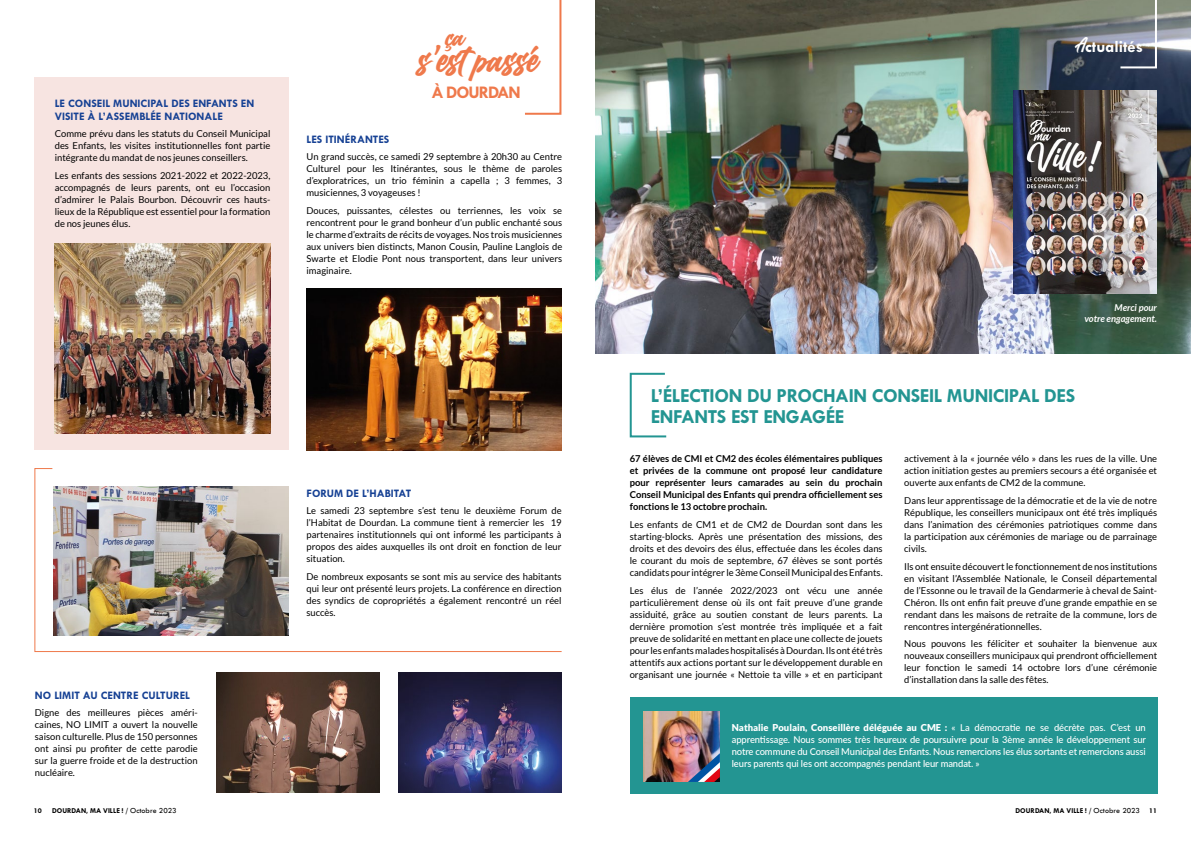
<style>
.page{position:relative;width:1191px;height:842px;background:#fff}
.page>*{position:absolute;margin:0;border:0;box-sizing:border-box;transform-origin:0 0}
.t1{font:39.7px "Billion Dreams";color:#ef794b}
.t2{font:28px "Billion Dreams";color:#ef794b}
.t3{font:700 20px/21px "Tw Cen MT Std";letter-spacing:-.02em;color:#239592}
.t4{font:700 17.8px "Tw Cen MT Std";letter-spacing:-.06em;color:#ef794b}
.t5{font:700 17px "Tw Cen MT Std";color:#fff}
.t6{font:700 11.5px/13px "Tw Cen MT Std";color:#164194}
.t7{font:9.5px/12px "Lato";color:#000;text-align:justify}
.t8{font:500 9.5px/12px "Lato";letter-spacing:-.01em;color:#fff;text-align:justify}
.t9{font:700 9.5px/12px "Lato";color:#000;text-align:justify}
.t10{font:italic 700 9.5px/11.4px "Lato";color:#fff;text-align:right}
.t11{font:700 7.5px "Tw Cen MT Std";color:#000}
.s1{font-family:"Billion Dreams";font-weight:400;font-size:19px}
.s2{font-weight:900}
.s3{font-weight:400;font-size:8px}
</style>
<div class="page">
<img style="left:595px;top:0;width:596px;height:353px">
<div style="left:630px;top:697px;width:527px;height:97px;background:#239592"></div>
<img style="left:644px;top:711px;width:76px;height:71px">
<svg style="left:688px;top:753px;width:32px;height:29px"></svg>
<svg style="left:629px;top:372px;width:38px;height:66px"></svg>
<svg style="left:34px;top:468px;width:528px;height:184px"></svg>
<img style="left:216px;top:673px;width:164px;height:119px">
<img style="left:398px;top:673px;width:163px;height:119px">
<img style="left:54px;top:486px;width:235px;height:150px">
<img style="left:306px;top:288px;width:255px;height:162px">
<div style="left:34px;top:77px;width:254px;height:373px;background:#f7e4e1"></div>
<img style="left:54px;top:243px;width:216px;height:191px">
<svg style="left:525px;top:0;width:37px;height:115px"></svg>
<img style="left:1013px;top:90px;width:144px;height:204px">
<svg style="left:1118px;top:0;width:40px;height:69px"></svg>
<p class="t6" style="left:55px;top:96px;width:201px">LE CONSEIL MUNICIPAL DES ENFANTS EN<br>VISITE À L’ASSEMBLÉE NATIONALE</p>
<p class="t7" style="left:55px;top:128px;width:217px">Comme prévu dans les statuts du Conseil Municipal des Enfants, les visites institutionnelles font partie intégrante du mandat de nos jeunes conseillers.</p>
<p class="t7" style="left:55px;top:169px;width:217px">Les enfants des sessions 2021-2022 et 2022-2023, accompagnés de leurs parents, ont eu l’occasion d’admirer le Palais Bourbon. Découvrir ces hauts&shy;lieux de la République est essentiel pour la formation de nos jeunes élus.</p>
<h2 class="t2" style="left:446px;top:17px;width:20px">ça</h2>
<h1 class="t1" style="left:419px;top:31px;width:122px">s’est passé</h1>
<h3 class="t4" style="left:431px;top:82px;width:91px">À DOURDAN</h3>
<p class="t6" style="left:306px;top:132px;width:84px">LES ITINÉRANTES</p>
<p class="t7" style="left:306px;top:151px;width:257px">Un grand succès, ce samedi 29 septembre à 20h30 au Centre Culturel pour les Itinérantes, sous le thème de paroles d’exploratrices, un trio féminin a capella ; 3 femmes, 3 musiciennes, 3 voyageuses !</p>
<p class="t7" style="left:306px;top:204px;width:257px">Douces, puissantes, célestes ou terriennes, les voix se rencontrent pour le grand bonheur d’un public enchanté sous le charme d’extraits de récits de voyages. Nos trois musiciennes aux univers bien distincts, Manon Cousin, Pauline Langlois de Swarte et Elodie Pont nous transportent, dans leur univers imaginaire.</p>
<p class="t6" style="left:35px;top:688px;width:157px">NO LIMIT AU CENTRE CULTUREL</p>
<p class="t7" style="left:35px;top:707px;width:164px">Digne des meilleures pièces améri&shy;caines, NO LIMIT a ouvert la nouvelle saison culturelle. Plus de 150 personnes ont ainsi pu profiter de cette parodie sur la guerre froide et de la destruction nucléaire.</p>
<p class="t6" style="left:306px;top:487px;width:106px">FORUM DE L’HABITAT</p>
<p class="t7" style="left:306px;top:505px;width:257px">Le samedi 23 septembre s’est tenu le deuxième Forum de l’Habitat de Dourdan. La commune tient à remercier les 19 partenaires institutionnels qui ont informé les participants à propos des aides auxquelles ils ont droit en fonction de leur situation.</p>
<p class="t7" style="left:306px;top:570px;width:257px">De nombreux exposants se sont mis au service des habitants qui leur ont présenté leurs projets. La conférence en direction des syndics de copropriétés a également rencontré un réel succès.</p>
<h3 class="t5" style="left:1075px;top:38px;width:69px"><span class="s1">A</span>ctualités</h3>
<p class="t10" style="left:1084px;top:302px;width:74px">Merci pour<br>votre engagement.</p>
<h3 class="t3" style="left:650px;top:385px;width:426px">L’ÉLECTION DU PROCHAIN CONSEIL MUNICIPAL DES<br>ENFANTS EST ENGAGÉE</h3>
<p class="t9" style="left:630px;top:453px;width:254px">67 élèves de CMI et CM2 des écoles élémentaires publiques et privées de la commune ont proposé leur candidature pour représenter leurs camarades au sein du prochain Conseil Municipal des Enfants qui prendra officiellement ses fonctions le 13 octobre prochain.</p>
<p class="t7" style="left:630px;top:518px;width:254px">Les enfants de CM1 et de CM2 de Dourdan sont dans les starting-blocks. Après une présentation des missions, des droits et des devoirs des élus, effectuée dans les écoles dans le courant du mois de septembre, 67 élèves se sont portés candidats pour intégrer le 3ème Conseil Municipal des Enfants.</p>
<p class="t7" style="left:630px;top:584px;width:254px">Les élus de l’année 2022/2023 ont vécu une année particulièrement dense où ils ont fait preuve d’une grande assiduité, grâce au soutien constant de leurs parents. La dernière promotion s’est montrée très impliquée et a fait preuve de solidarité en mettant en place une collecte de jouets pour les enfants malades hospitalisés à Dourdan. Ils ont été très attentifs aux actions portant sur le développement durable en organisant une journée « Nettoie ta ville » et en participant</p>
<p class="t7" style="left:904px;top:453px;width:254px">activement à la « journée vélo » dans les rues de la ville. Une action initiation gestes au premiers secours a été organisée et ouverte aux enfants de CM2 de la commune.</p>
<p class="t7" style="left:904px;top:494px;width:254px">Dans leur apprentissage de la démocratie et de la vie de notre République, les conseillers municipaux ont été très impliqués dans l’animation des cérémonies patriotiques comme dans la participation aux cérémonies de mariage ou de parrainage civils.</p>
<p class="t7" style="left:904px;top:560px;width:254px">Ils ont ensuite découvert le fonctionnement de nos institutions en visitant l’Assemblée Nationale, le Conseil départemental de l’Essonne ou le travail de la Gendarmerie à cheval de Saint-Chéron. Ils ont enfin fait preuve d’une grande empathie en se rendant dans les maisons de retraite de la commune, lors de rencontres intergénérationnelles.</p>
<p class="t7" style="left:904px;top:638px;width:254px">Nous pouvons les féliciter et souhaiter la bienvenue aux nouveaux conseillers municipaux qui prendront officiellement leur fonction le samedi 14 octobre lors d’une cérémonie d’installation dans la salle des fêtes.</p>
<p class="t8" style="left:732px;top:721px;width:415px"><span class="s2">Nathalie Poulain, Conseillère déléguée au CME :</span> « La démocratie ne se décrète pas. C’est un apprentissage. Nous sommes très heureux de poursuivre pour la 3ème année le développement sur notre commune du Conseil Municipal des Enfants. Nous remercions les élus sortants et remercions aussi leurs parents qui les ont accompagnés pendant leur mandat. »</p>
<p class="t11" style="left:34px;top:807px;width:9px">10</p>
<p class="t11" style="left:52px;top:807px;width:126px">DOURDAN, MA VILLE ! / <span class="s3">Octobre 2023</span></p>
<p class="t11" style="left:1015px;top:807px;width:143px">DOURDAN, MA VILLE ! / <span class="s3">Octobre 2023</span> 11</p>
</div>
